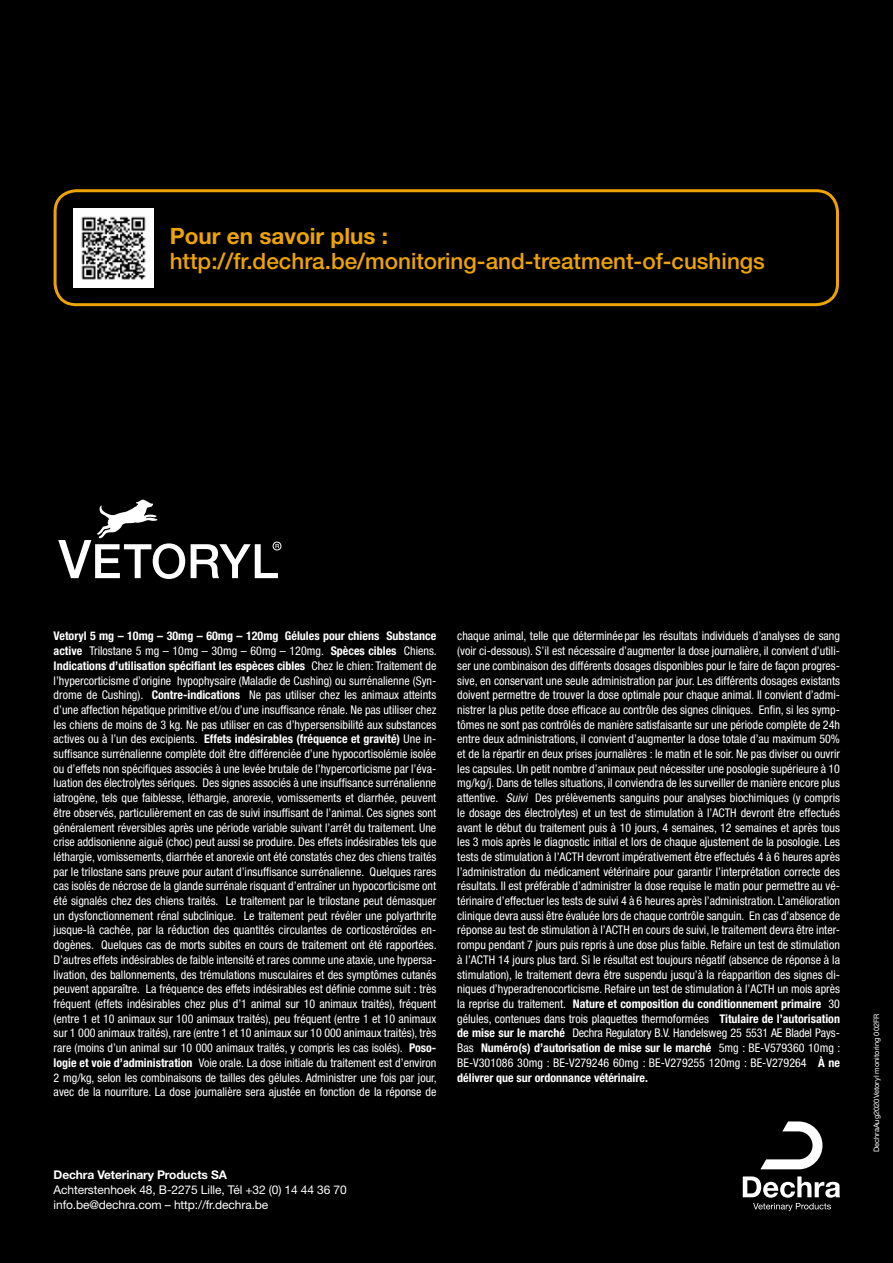
<style>
.page{position:relative;width:893px;height:1263px;background:#000}
.page>*{position:absolute;margin:0;border:0;box-sizing:border-box;transform-origin:0 0}
.t1{font:500 22.5px "Helvetica Neue LT Std";color:#eea400}
.t2{font:700 22.5px "Helvetica Neue LT Std";color:#eea400}
.t3{font:condensed 12px/14.7px "Helvetica Neue LT Std";color:#fff;text-align:justify}
.t4{font:12px/15px "Helvetica Neue LT Std";letter-spacing:-.01em;color:#fff}
.t5{font:700 12px "Helvetica Neue LT Std";letter-spacing:-.01em;color:#fff}
.t6{font:7.5px "Helvetica Neue LT Std";color:#fff}
.s1{font-weight:700}
.s2{font-style:italic}
</style>
<div class="page">
<svg style="left:760px;top:1121px;width:62px;height:48px"></svg>
<svg style="left:743px;top:1176px;width:97px;height:35px"></svg>
<svg style="left:58px;top:500px;width:127px;height:79px"></svg>
<svg style="left:191px;top:544px;width:88px;height:34px"></svg>
<div style="left:273px;top:542px;width:8px;height:8px;border:1px solid #fff;border-radius:50%"></div>
<img style="left:74px;top:208px;width:79px;height:79px">
<div style="left:54px;top:189px;width:785px;height:117px;border:3px solid #eea400;border-radius:21px"></div>
<h1 class="t2" style="left:170px;top:222px;width:220px">Pour en savoir plus :</h1>
<h1 class="t1" style="left:170px;top:247px;width:597px">http://fr.dechra.be/monitoring-and-treatment-of-cushings</h1>
<p class="t3" style="left:54px;top:629px;width:385px"><span class="s1">Vetoryl 5 mg – 10mg – 30mg – 60mg – 120mg Gélules pour chiens Substance active</span> Trilostane 5 mg – 10mg – 30mg – 60mg – 120mg. <span class="s1">Spèces cibles</span> Chiens.<br><span class="s1">Indications d’utilisation spécifiant les espèces cibles</span> Chez le chien: Traitement de l’hypercorticisme d’origine hypophysaire (Maladie de Cushing) ou surrénalienne (Syn&shy;drome de Cushing). <span class="s1">Contre-indications</span> Ne pas utiliser chez les animaux atteints d’une affection hépatique primitive et/ou d’une insuffisance rénale. Ne pas utiliser chez les chiens de moins de 3 kg. Ne pas utiliser en cas d’hypersensibilité aux substances actives ou à l’un des excipients. <span class="s1">Effets indésirables (fréquence et gravité)</span> Une in&shy;suffisance surrénalienne complète doit être différenciée d’une hypocortisolémie isolée ou d’effets non spécifiques associés à une levée brutale de l’hypercorticisme par l’éva&shy;luation des électrolytes sériques. Des signes associés à une insuffisance surrénalienne iatrogène, tels que faiblesse, léthargie, anorexie, vomissements et diarrhée, peuvent être observés, particulièrement en cas de suivi insuffisant de l’animal. Ces signes sont généralement réversibles après une période variable suivant l’arrêt du traitement. Une crise addisonienne aiguë (choc) peut aussi se produire. Des effets indésirables tels que léthargie, vomissements, diarrhée et anorexie ont été constatés chez des chiens traités par le trilostane sans preuve pour autant d’insuffisance surrénalienne. Quelques rares cas isolés de nécrose de la glande surrénale risquant d’entraîner un hypocorticisme ont été signalés chez des chiens traités. Le traitement par le trilostane peut démasquer un dysfonctionnement rénal subclinique. Le traitement peut révéler une polyarthrite jusque-là cachée, par la réduction des quantités circulantes de corticostéroïdes en&shy;dogènes. Quelques cas de morts subites en cours de traitement ont été rapportées.<br>D’autres effets indésirables de faible intensité et rares comme une ataxie, une hypersa&shy;livation, des ballonnements, des trémulations musculaires et des symptômes cutanés peuvent apparaître. La fréquence des effets indésirables est définie comme suit : très fréquent (effets indésirables chez plus d’1 animal sur 10 animaux traités), fréquent (entre 1 et 10 animaux sur 100 animaux traités), peu fréquent (entre 1 et 10 animaux sur 1 000 animaux traités), rare (entre 1 et 10 animaux sur 10 000 animaux traités), très rare (moins d’un animal sur 10 000 animaux traités, y compris les cas isolés). <span class="s1">Poso&shy;logie et voie d’administration</span> Voie orale. La dose initiale du traitement est d’environ 2 mg/kg, selon les combinaisons de tailles des gélules. Administrer une fois par jour, avec de la nourriture. La dose journalière sera ajustée en fonction de la réponse de</p>
<p class="t3" style="left:457px;top:629px;width:385px">chaque animal, telle que déterminée par les résultats individuels d’analyses de sang (voir ci-dessous). S’il est nécessaire d’augmenter la dose journalière, il convient d’utili&shy;ser une combinaison des différents dosages disponibles pour le faire de façon progres&shy;sive, en conservant une seule administration par jour. Les différents dosages existants doivent permettre de trouver la dose optimale pour chaque animal. Il convient d’admi&shy;nistrer la plus petite dose efficace au contrôle des signes cliniques. Enfin, si les symp&shy;tômes ne sont pas contrôlés de manière satisfaisante sur une période complète de 24h entre deux administrations, il convient d’augmenter la dose totale d’au maximum 50% et de la répartir en deux prises journalières : le matin et le soir. Ne pas diviser ou ouvrir les capsules. Un petit nombre d’animaux peut nécessiter une posologie supérieure à 10 mg/kg/j. Dans de telles situations, il conviendra de les surveiller de manière encore plus attentive. <span class="s2">Suivi</span> Des prélèvements sanguins pour analyses biochimiques (y compris le dosage des électrolytes) et un test de stimulation à l’ACTH devront être effectués avant le début du traitement puis à 10 jours, 4 semaines, 12 semaines et après tous les 3 mois après le diagnostic initial et lors de chaque ajustement de la posologie. Les tests de stimulation à l’ACTH devront impérativement être effectués 4 à 6 heures après l’administration du médicament vétérinaire pour garantir l’interprétation correcte des résultats. Il est préférable d’administrer la dose requise le matin pour permettre au vé&shy;térinaire d’effectuer les tests de suivi 4 à 6 heures après l’administration. L’amélioration clinique devra aussi être évaluée lors de chaque contrôle sanguin. En cas d’absence de réponse au test de stimulation à l’ACTH en cours de suivi, le traitement devra être inter&shy;rompu pendant 7 jours puis repris à une dose plus faible. Refaire un test de stimulation à l’ACTH 14 jours plus tard. Si le résultat est toujours négatif (absence de réponse à la stimulation), le traitement devra être suspendu jusqu’à la réapparition des signes cli&shy;niques d’hyperadrenocorticisme. Refaire un test de stimulation à l’ACTH un mois après la reprise du traitement. <span class="s1">Nature et composition du conditionnement primaire</span> 30 gélules, contenues dans trois plaquettes thermoformées <span class="s1">Titulaire de l’autorisation de mise sur le marché</span> Dechra Regulatory B.V. Handelsweg 25 5531 AE Bladel Pays-Bas <span class="s1">Numéro(s) d’autorisation de mise sur le marché</span> 5mg : BE-V579360 10mg :<br>BE-V301086 30mg : BE-V279246 60mg : BE-V279255 120mg : BE-V279264 <span class="s1">À ne délivrer que sur ordonnance vétérinaire.</span></p>
<p class="t5" style="left:54px;top:1167px;width:175px">Dechra Veterinary Products SA</p>
<p class="t4" style="left:54px;top:1182px;width:295px">Achterstenhoek 48, B-2275 Lille, Tél +32 (0) 14 44 36 70 info.be@dechra.com – http://fr.dechra.be</p>
<p class="t6" style="left:872px;top:1152px;width:140px;rotate:-90deg">DechraAug2020Vetoryl monitoring 002FR</p>
</div>
